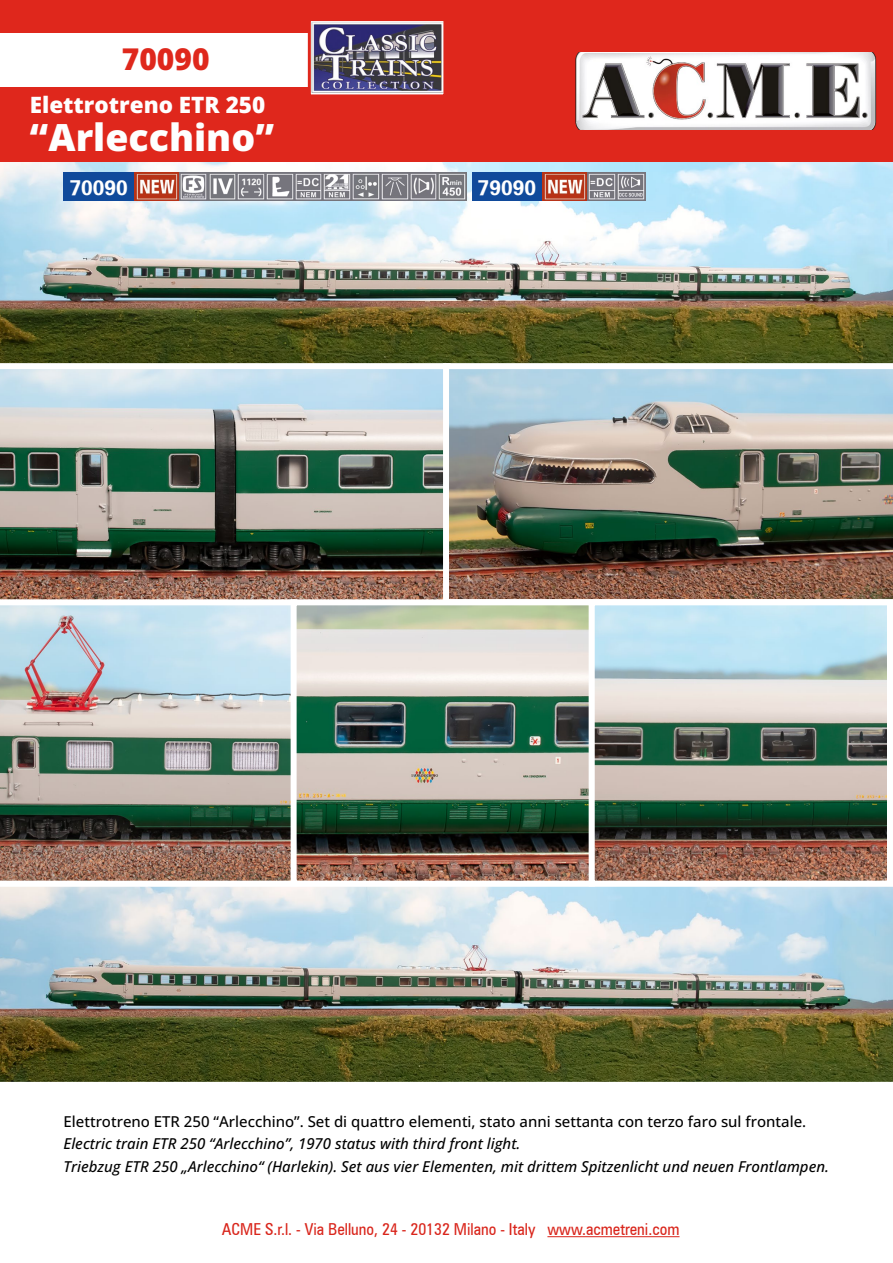
<style>
.page{position:relative;width:893px;height:1263px;background:#fff}
.page>*{position:absolute;margin:0;border:0;box-sizing:border-box;transform-origin:0 0}
.t1{font:800 37.5px "Open Sans";color:#fefefe}
.t2{font:800 30px "Open Sans";color:#df281c}
.t3{font:800 22.5px "Open Sans";color:#fefefe}
.t4{font:21px "Zurich Bold BT";color:#fff}
.t5{font:condensed 16.5px "Zurich BT";color:#d9251b}
.t6{font:italic 500 15px/22.2px "Open Sans";color:#000}
.t7{font:500 15px "Open Sans";color:#000}
.t8{font:9px "Zurich Bold BT";color:#fff}
</style>
<div class="page">
<div style="left:0;top:0;width:893px;height:162px;background:#df271c"></div>
<img style="left:575px;top:52px;width:302px;height:78px">
<img style="left:0;top:162px;width:893px;height:198px">
<img style="left:0;top:360px;width:440px;height:236px">
<img style="left:440px;top:360px;width:453px;height:236px">
<img style="left:0;top:890px;width:893px;height:192px">
<img style="left:0;top:596px;width:288px;height:294px">
<div style="left:63px;top:172px;width:71px;height:29px;background:#104a9b"></div>
<img style="left:134px;top:172px;width:332px;height:29px">
<div style="left:472px;top:172px;width:70px;height:29px;background:#104a9b"></div>
<img style="left:542px;top:172px;width:103px;height:29px">
<img style="left:288px;top:596px;width:298px;height:294px">
<img style="left:586px;top:596px;width:307px;height:294px">
<div style="left:0;top:33px;width:380px;height:54px;background:#fff"></div>
<hr style="left:547px;top:1236px;width:132px;height:1px;background:#d9251b">
<img style="left:312px;top:22px;width:130px;height:71px">
<div style="left:308px;top:18px;width:138px;height:79px;border:3px solid #df271c"></div>
<h2 class="t2" style="left:122px;top:36px;width:89px">70090</h2>
<h3 class="t3" style="left:30px;top:88px;width:237px">Elettrotreno ETR 250</h3>
<h1 class="t1" style="left:30px;top:109px;width:246px">“Arlecchino”</h1>
<h3 class="t4" style="left:70px;top:174px;width:60px">70090</h3>
<p class="t8" style="left:241px;top:176px;width:21px">1120</p>
<h3 class="t4" style="left:478px;top:174px;width:60px">79090</h3>
<p class="t7" style="left:64px;top:1111px;width:744px">Elettrotreno ETR 250 “Arlecchino”. Set di quattro elementi, stato anni settanta con terzo faro sul frontale.</p>
<p class="t6" style="left:64px;top:1132px;width:767px">Electric train ETR 250 “Arlecchino”, 1970 status with third front light.<br>Triebzug ETR 250 „Arlecchino“ (Harlekin). Set aus vier Elementen, mit drittem Spitzenlicht und neuen Frontlampen.</p>
<p class="t5" style="left:222px;top:1219px;width:459px">ACME S.r.l. - Via Belluno, 24 - 20132 Milano - Italy www.acmetreni.com</p>
</div>
